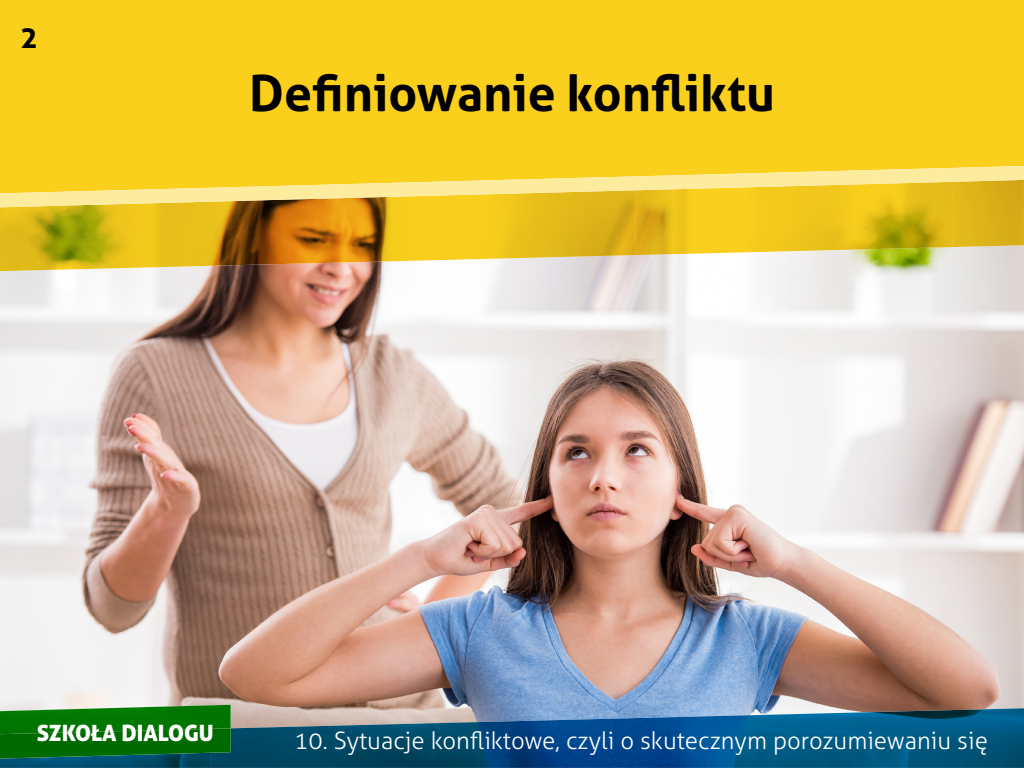
<style>
.page{position:relative;width:1024px;height:768px;background:#fff}
.page>*{position:absolute;margin:0;border:0;box-sizing:border-box;transform-origin:0 0}
.t1{font:700 50px "Aller";color:#000}
.t2{font:700 30px "Aller";color:#000}
.t3{font:300 24px "Aller";color:#fff}
.t4{font:22.5px "Aller Display";color:#fff}
</style>
<div class="page">
<img style="left:0;top:247px;width:1024px;height:469px">
<img style="left:0;top:207px;width:318px;height:64px">
<img style="left:318px;top:207px;width:318px;height:56px">
<img style="left:635px;top:207px;width:319px;height:48px">
<img style="left:953px;top:207px;width:71px;height:40px">
<div style="left:0;top:0;width:1024px;height:166px;background:#fbd01d"></div>
<svg style="left:0;top:166px;width:1024px;height:41px;background:#f4d249"></svg>
<img style="left:212px;top:716px;width:494px;height:52px">
<img style="left:706px;top:708px;width:318px;height:60px">
<img style="left:0;top:759px;width:212px;height:9px">
<img style="left:0;top:734px;width:231px;height:25px">
<img style="left:0;top:705px;width:231px;height:29px">
<p class="t2" style="left:20px;top:19px;width:19px">2</p>
<h1 class="t1" style="left:249px;top:63px;width:527px">Definiowanie konfliktu</h1>
<p class="t4" style="left:37px;top:718px;width:179px">SZKOŁA DIALOGU</p>
<p class="t3" style="left:294px;top:726px;width:695px">10. Sytuacje konfliktowe, czyli o skutecznym porozumiewaniu się</p>
</div>
